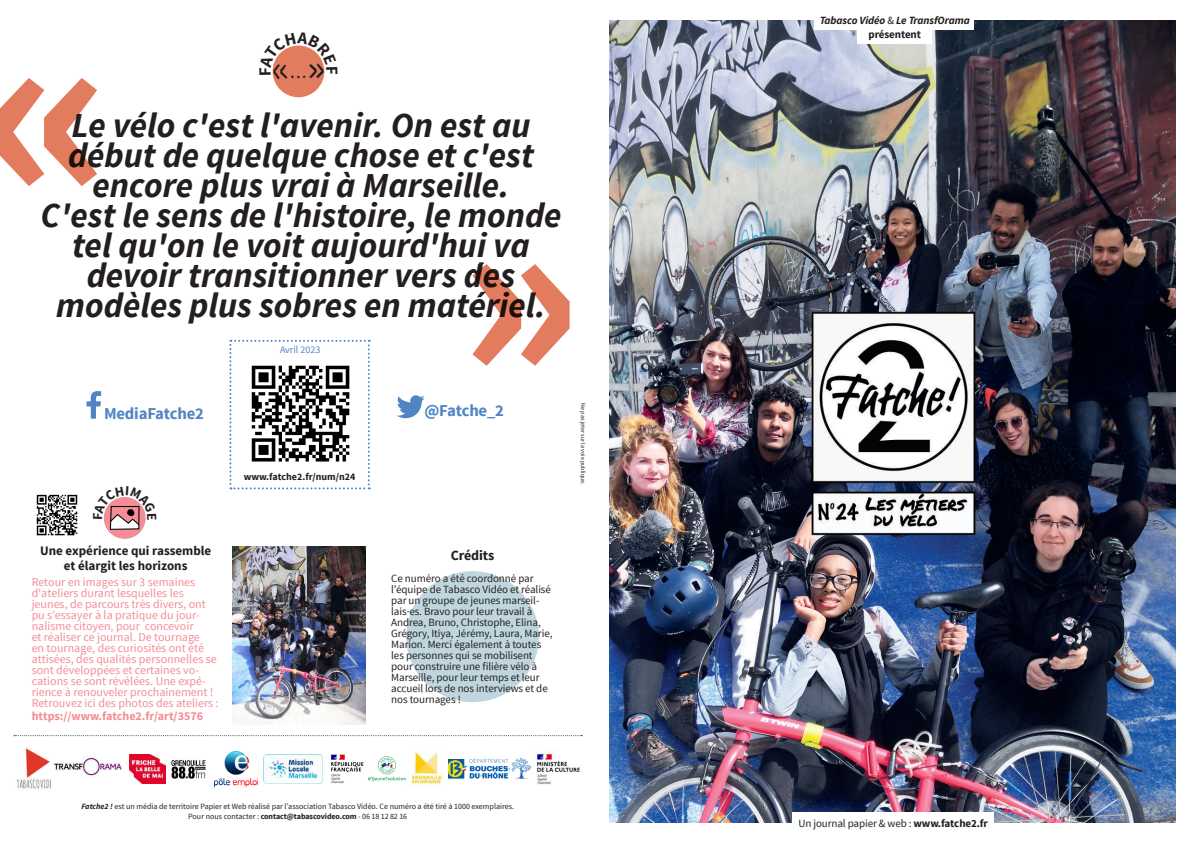
<style>
.page{position:relative;width:1191px;height:842px;background:#fff}
.page>*{position:absolute;margin:0;border:0;box-sizing:border-box;transform-origin:0 0}
.t1{font:italic 700 35px/30px "Source Sans Pro";color:#231f20;text-align:center}
.t2{font:700 16.6px "Source Sans Pro";letter-spacing:-.01em;color:#5084c4}
.t3{font:700 14px "Source Sans Pro";letter-spacing:-.005em;color:#231f20}
.t4{font:700 13px/15px "Source Sans Pro";color:#231f20;text-align:center}
.t5{font:12px/11px "Source Sans Pro";color:#f48d96}
.t6{font:700 12px "Source Sans Pro";color:#f48d96}
.t7{font:11px/11px "Source Sans Pro";letter-spacing:-.005em;color:#231f20}
.t8{font:italic 700 11px/13.2px "Source Sans Pro";letter-spacing:-.01em;color:#231f20;text-align:center}
.t9{font:700 10px "Source Sans Pro";color:#231f20}
.t10{font:10px "Source Sans Pro";color:#5084c4}
.t11{font:8px/9.6px "Source Sans Pro";color:#231f20;text-align:center}
.t12{font:6px "Source Sans Pro";color:#231f20}
.s1{font-weight:700;font-style:italic}
.s2{font-weight:700}
.s3{font-weight:400;font-style:normal}
.s4{font-style:normal}
</style>
<div class="page">
<img style="left:16px;top:747px;width:35px;height:43px">
<img style="left:53px;top:754px;width:70px;height:24px">
<img style="left:233px;top:546px;width:133px;height:178px">
<svg style="left:229px;top:340px;width:141px;height:149px"></svg>
<img style="left:609px;top:20px;width:567px;height:802px">
<div style="left:271px;top:44px;width:55px;height:55px;background:#e37c5e;border-radius:50%"></div>
<div style="left:269px;top:42px;width:59px;height:59px;border:4px solid #fff;border-radius:50%"></div>
<svg style="left:102px;top:495px;width:45px;height:45px"></svg>
<div style="left:101px;top:494px;width:48px;height:48px;border:3px solid #fff;border-radius:50%"></div>
<svg style="left:86px;top:391px;width:15px;height:28px"></svg>
<svg style="left:396px;top:395px;width:28px;height:24px"></svg>
<img style="left:245px;top:359px;width:110px;height:109px">
<svg style="left:0;top:78px;width:97px;height:108px"></svg>
<svg style="left:472px;top:264px;width:97px;height:102px"></svg>
<svg style="left:14px;top:735px;width:568px;height:1px"></svg>
<div style="left:857px;top:17px;width:75px;height:27px;background:#fff"></div>
<div style="left:815px;top:14px;width:159px;height:15px;background:#fff"></div>
<div style="left:792px;top:813px;width:202px;height:21px;background:#fff"></div>
<img style="left:129px;top:755px;width:37px;height:28px">
<img style="left:214px;top:751px;width:43px;height:35px">
<img style="left:264px;top:755px;width:58px;height:28px">
<img style="left:172px;top:759px;width:33px;height:20px">
<img style="left:534px;top:749px;width:46px;height:36px">
<img style="left:448px;top:758px;width:84px;height:22px">
<img style="left:412px;top:750px;width:33px;height:38px">
<img style="left:331px;top:754px;width:75px;height:30px">
<img style="left:36px;top:494px;width:42px;height:42px">
<div style="left:406px;top:571px;width:133px;height:131px;background:#bfd6de;border-radius:50%"></div>
<svg style="left:269px;top:42px;width:59px;height:37px"></svg>
<svg style="left:101px;top:494px;width:48px;height:36px"></svg>
<h1 class="t1" style="left:40px;top:110px;width:522px">Le vélo c'est l'avenir. On est au début de quelque chose et c'est encore plus vrai à Marseille.<br>C'est le sens de l'histoire, le monde tel qu'on le voit aujourd'hui va devoir transitionner vers des modèles plus sobres en matériel.</h1>
<p class="t10" style="left:280px;top:344px;width:42px">Avril 2023</p>
<h2 class="t2" style="left:104px;top:402px;width:101px">MediaFatche2</h2>
<h2 class="t2" style="left:424px;top:400px;width:81px">@Fatche_2</h2>
<p class="t9" style="left:244px;top:470px;width:113px">www.fatche2.fr/num/n24</p>
<p class="t12" style="left:587px;top:403px;width:83px;rotate:90deg">Ne pas jeter sur la voie publique.</p>
<p class="t4" style="left:40px;top:544px;width:173px">Une expérience qui rassemble et élargit les horizons</p>
<p class="t5" style="left:32px;top:577px;width:188px">Retour en images sur 3 semaines d'ateliers durant lesquelles les jeunes, de parcours très divers, ont pu s’essayer à la pratique du jour&shy;nalisme citoyen, pour concevoir<br>et réaliser ce journal. De tournage<br>en tournage, des curiosités ont été attisées, des qualités personnelles se sont développées et certaines vo&shy;cations se sont révélées. Une expé&shy;rience à renouveler prochainement !<br>Retrouvez ici des photos des ateliers :</p>
<p class="t6" style="left:32px;top:708px;width:173px">https://www.fatche2.fr/art/3576</p>
<p class="t3" style="left:450px;top:546px;width:45px">Crédits</p>
<p class="t7" style="left:391px;top:573px;width:163px">Ce numéro a été coordonné par l’équipe de Tabasco Vidéo et réalisé par un groupe de jeunes marseil&shy;lais·es. Bravo pour leur travail à<br>Andrea, Bruno, Christophe, Elina,<br>Grégory, Itiya, Jérémy, Laura, Marie,<br>Marion. Merci également à toutes les personnes qui se mobilisent pour construire une filière vélo à<br>Marseille, pour leur temps et leur accueil lors de nos interviews et de nos tournages !</p>
<p class="t11" style="left:81px;top:802px;width:434px"><span class="s1">Fatche2 !</span> est un média de territoire Papier et Web réalisé par l’association Tabasco Vidéo. Ce numéro a été tiré à 1000 exemplaires.<br>Pour nous contacter : <span class="s2">contact@tabascovideo.com</span> - 06 18 12 82 16</p>
<p class="t8" style="left:819px;top:14px;width:151px">Tabasco Vidéo <span class="s3">&amp;</span> Le TransfOrama <span class="s4">présentent</span></p>
<p class="t7" style="left:798px;top:818px;width:191px">Un journal papier &amp; web : <span class="s2">www.fatche2.fr</span></p>
</div>
